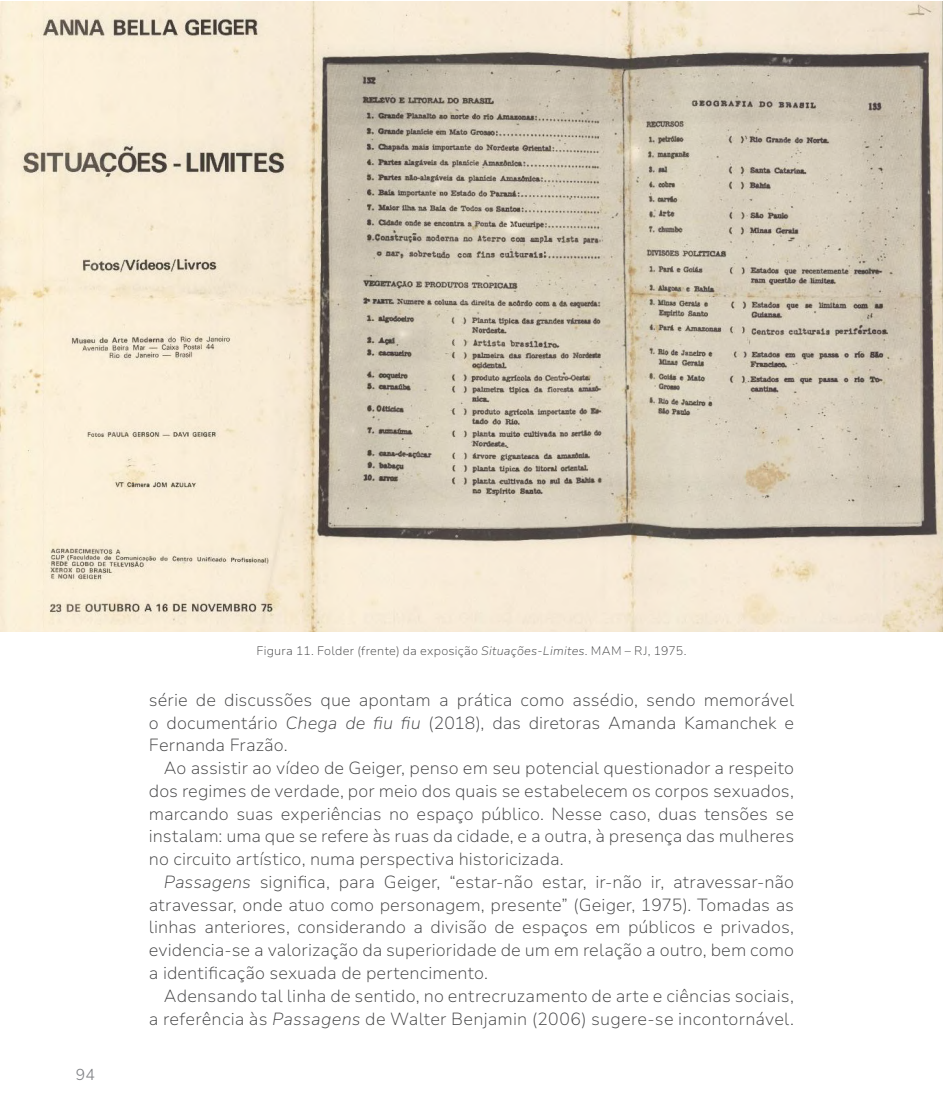
<style>
.page{position:relative;width:943px;height:1117px;background:#fff}
.page>*{position:absolute;margin:0;border:0;box-sizing:border-box;transform-origin:0 0}
.t1{font:200 17.5px/22.8px "Nunito Sans 10 pt";letter-spacing:.01em;color:#3e3e3f;text-align:justify}
.t2{font:300 15.75px "Nunito Sans 10 pt";color:#808285}
.t3{font:200 12.25px "Nunito Sans 10 pt";letter-spacing:.02em;color:#3e3e3f}
.s1{font-style:italic}
</style>
<div class="page">
<img style="left:0;top:1px;width:943px;height:630px">
<p class="t2" style="left:76px;top:1063px;width:21px">94</p>
<p class="t3" style="left:256px;top:642px;width:432px">Figura 11. Folder (frente) da exposição <span class="s1">Situações-Limites</span>. MAM – RJ, 1975.</p>
<p class="t1" style="left:149px;top:687px;width:646px">série de discussões que apontam a prática como assédio, sendo memorável o documentário <span class="s1">Chega de fiu fiu</span> (2018), das diretoras Amanda Kamanchek e Fernanda Frazão.</p>
<p class="t1" style="left:149px;top:755px;width:646px;text-indent:15px">Ao assistir ao vídeo de Geiger, penso em seu potencial questionador a respeito dos regimes de verdade, por meio dos quais se estabelecem os corpos sexuados, marcando suas experiências no espaço público. Nesse caso, duas tensões se instalam: uma que se refere às ruas da cidade, e a outra, à presença das mulheres no circuito artístico, numa perspectiva historicizada.</p>
<p class="t1" style="left:149px;top:869px;width:646px;text-indent:15px"><span class="s1">Passagens</span> significa, para Geiger, “estar-não estar, ir-não ir, atravessar-não atravessar, onde atuo como personagem, presente” (Geiger, 1975). Tomadas as linhas anteriores, considerando a divisão de espaços em públicos e privados, evidencia-se a valorização da superioridade de um em relação a outro, bem como a identificação sexuada de pertencimento.</p>
<p class="t1" style="left:149px;top:983px;width:646px;text-align:right">Adensando tal linha de sentido, no entrecruzamento de arte e ciências sociais,<br>a referência às <span class="s1">Passagens</span> de Walter Benjamin (2006) sugere-se incontornável.</p>
</div>
